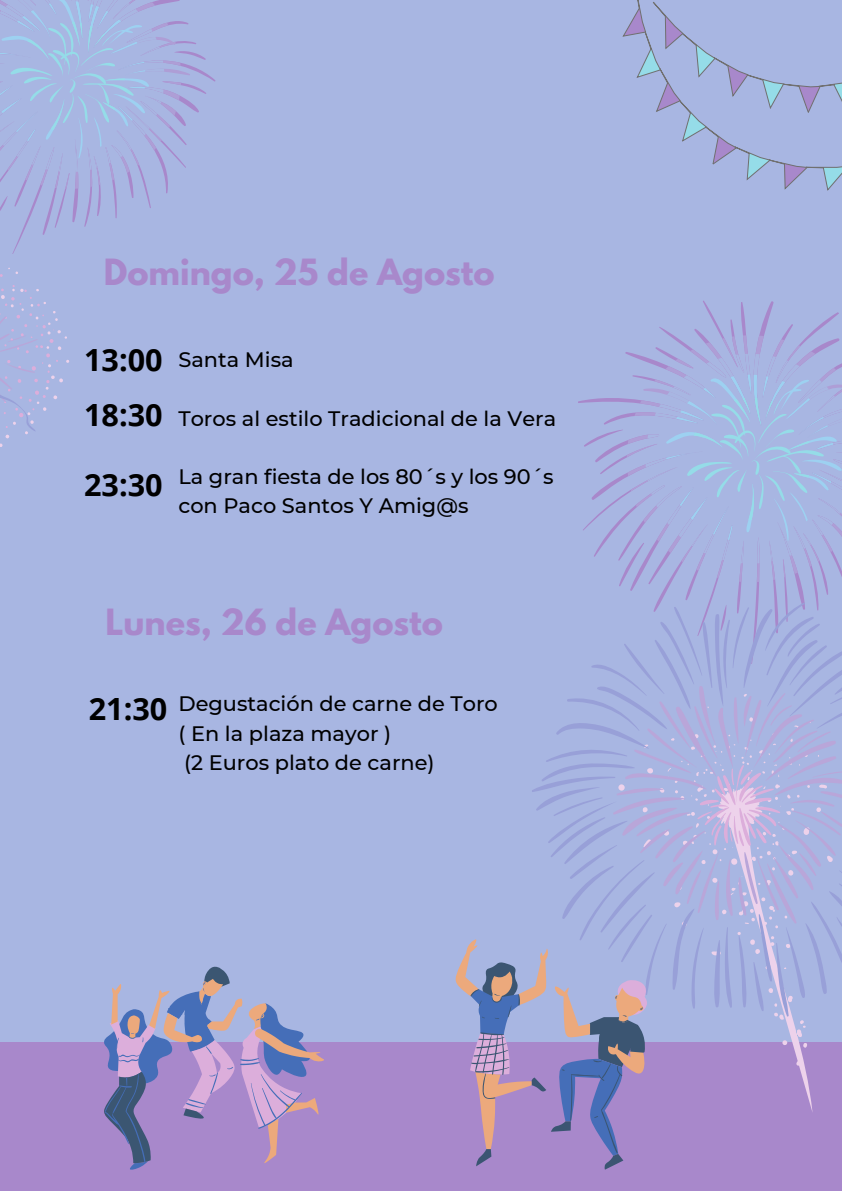
<style>
.page{position:relative;width:842px;height:1191px;background:#fff}
.page>*{position:absolute;margin:0;border:0;box-sizing:border-box;transform-origin:0 0}
.t1{font:700 32px "League Spartan";color:#a888cb}
.t2{font:700 30.6px "Open Sans";color:#000}
.t3{font:500 20.9px/29.2px "Montserrat";color:#000}
</style>
<div class="page">
<div style="left:0;top:0;width:842px;height:1190px;background:#a8b6e2"></div>
<svg style="left:598px;top:306px;width:241px;height:252px"></svg>
<svg style="left:621px;top:329px;width:219px;height:229px"></svg>
<svg style="left:644px;top:346px;width:198px;height:212px"></svg>
<svg style="left:675px;top:383px;width:159px;height:152px"></svg>
<svg style="left:0;top:56px;width:216px;height:175px"></svg>
<svg style="left:0;top:22px;width:201px;height:187px"></svg>
<svg style="left:0;top:0;width:185px;height:187px"></svg>
<div style="left:0;top:1042px;width:842px;height:148px;background:#a888cb"></div>
<svg style="left:532px;top:558px;width:310px;height:499px"></svg>
<svg style="left:688px;top:759px;width:98px;height:96px"></svg>
<svg style="left:0;top:231px;width:70px;height:216px"></svg>
<svg style="left:622px;top:0;width:220px;height:191px"></svg>
<svg style="left:455px;top:938px;width:192px;height:231px"></svg>
<svg style="left:104px;top:966px;width:220px;height:203px"></svg>
<p class="t1" style="left:104px;top:256px;width:392px">Domingo, 25 de Agosto</p>
<p class="t2" style="left:84px;top:338px;width:80px">13:00</p>
<h1 class="t2" style="left:84px;top:393px;width:80px">18:30</h1>
<h1 class="t2" style="left:84px;top:463px;width:80px">23:30</h1>
<p class="t3" style="left:178px;top:345px;width:117px">Santa Misa</p>
<p class="t3" style="left:178px;top:403px;width:379px">Toros al estilo Tradicional de la Vera</p>
<p class="t3" style="left:178px;top:462px;width:377px">La gran fiesta de los 80´s y los 90´s con Paco Santos Y Amig@s</p>
<p class="t1" style="left:106px;top:606px;width:339px">Lunes, 26 de Agosto</p>
<p class="t2" style="left:89px;top:687px;width:80px">21:30</p>
<h1 class="t3" style="left:178px;top:689px;width:321px">Degustación de carne de Toro</h1>
<h1 class="t3" style="left:178px;top:718px;width:214px">( En la plaza mayor )</h1>
<p class="t3" style="left:184px;top:747px;width:252px">(2 Euros plato de carne)</p>
</div>
